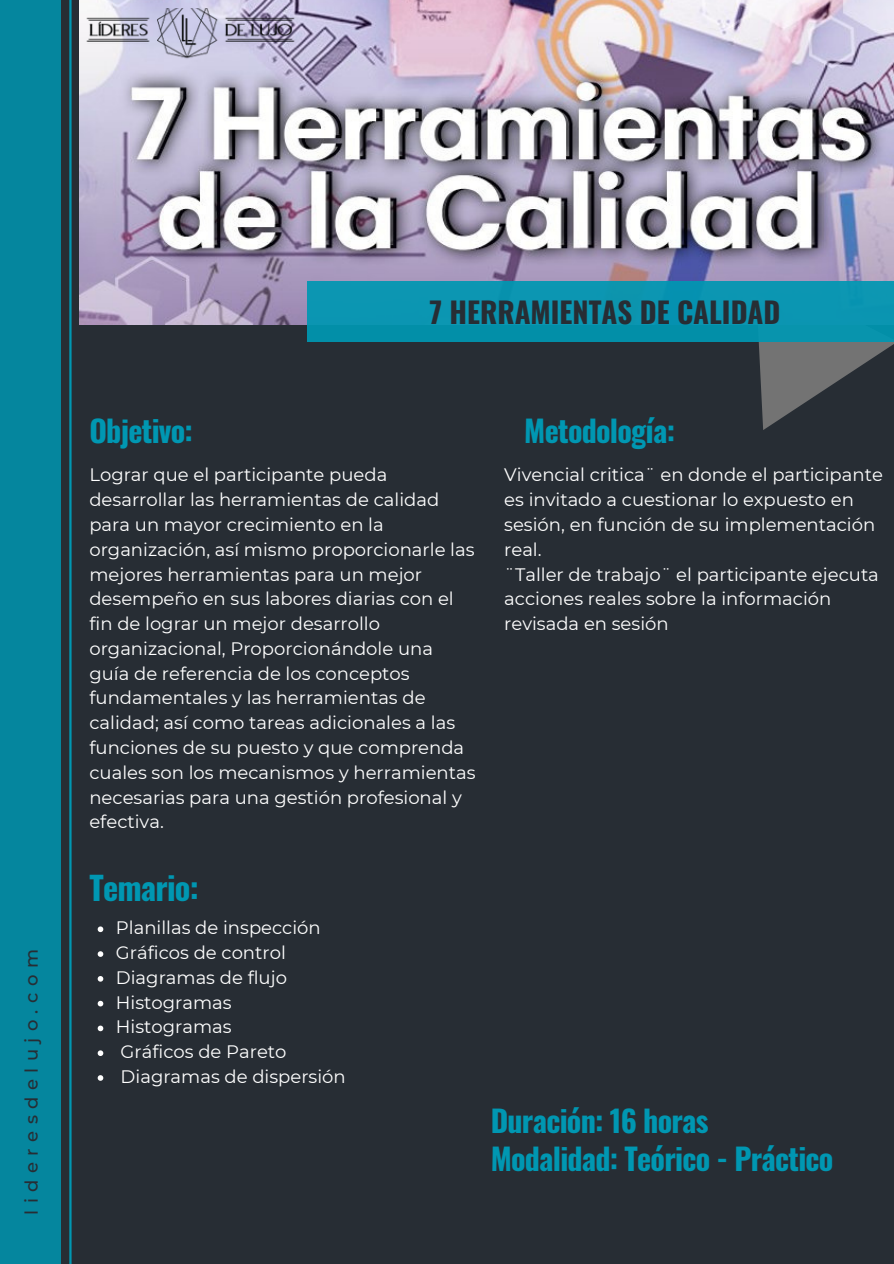
<style>
.page{position:relative;width:894px;height:1264px;background:#fff}
.page>*{position:absolute;margin:0;border:0;box-sizing:border-box;transform-origin:0 0}
.t1{font:700 32.25px "Oswald";letter-spacing:-.025em;color:#0097b2}
.t2{font:700 30px "Oswald";letter-spacing:-.025em;color:#0097b2}
.t3{font:700 28.95px "Oswald";color:#272d34}
.t4{font:18px/24.8px "Montserrat";color:#fff}
.t5{font:500 18px "Montserrat";letter-spacing:.355em;color:#272d34}
</style>
<div class="page">
<div style="left:0;top:0;width:893px;height:1263px;background:#272d34"></div>
<hr style="left:69px;top:0;width:3px;height:1263px;background:#0097b2">
<div style="left:0;top:0;width:61px;height:1263px;background:#05869e"></div>
<svg style="left:758px;top:269px;width:135px;height:161px"></svg>
<img style="left:79px;top:0;width:813px;height:324px">
<svg style="left:98px;top:926px;width:5px;height:6px"></svg>
<svg style="left:98px;top:951px;width:5px;height:5px"></svg>
<svg style="left:98px;top:976px;width:5px;height:5px"></svg>
<svg style="left:98px;top:1000px;width:5px;height:6px"></svg>
<svg style="left:98px;top:1025px;width:5px;height:6px"></svg>
<svg style="left:98px;top:1050px;width:5px;height:5px"></svg>
<svg style="left:98px;top:1075px;width:5px;height:5px"></svg>
<div style="left:307px;top:281px;width:586px;height:61px;background:#0b95b2"></div>
<img style="left:79px;top:8px;width:228px;height:54px">
<p class="t5" style="left:20px;top:1214px;width:267px;rotate:-90deg">lideresdelujo.com</p>
<p class="t3" style="left:429px;top:289px;width:352px">7 HERRAMIENTAS DE CALIDAD</p>
<p class="t2" style="left:89px;top:407px;width:105px">Objetivo:</p>
<p class="t4" style="left:89px;top:462px;width:387px">Lograr que el participante pueda desarrollar las herramientas de calidad para un mayor crecimiento en la organización, así mismo proporcionarle las mejores herramientas para un mejor desempeño en sus labores diarias con el fin de lograr un mejor desarrollo organizacional, Proporcionándole una guía de referencia de los conceptos fundamentales y las herramientas de calidad; así como tareas adicionales a las funciones de su puesto y que comprenda cuales son los mecanismos y herramientas necesarias para una gestión profesional y efectiva.</p>
<p class="t2" style="left:524px;top:407px;width:152px">Metodología:</p>
<p class="t4" style="left:504px;top:462px;width:380px">Vivencial critica¨ en donde el participante es invitado a cuestionar lo expuesto en sesión, en función de su implementación real.</p>
<p class="t4" style="left:504px;top:561px;width:376px">¨Taller de trabajo¨ el participante ejecuta acciones reales sobre la información revisada en sesión</p>
<p class="t1" style="left:89px;top:862px;width:111px">Temario:</p>
<p class="t4" style="left:116px;top:915px;width:206px">Planillas de inspección</p>
<p class="t4" style="left:116px;top:940px;width:171px">Gráficos de control</p>
<p class="t4" style="left:116px;top:965px;width:172px">Diagramas de flujo</p>
<p class="t4" style="left:116px;top:989px;width:117px">Histogramas</p>
<p class="t4" style="left:116px;top:1014px;width:117px">Histogramas</p>
<p class="t4" style="left:121px;top:1039px;width:167px">Gráficos de Pareto</p>
<p class="t4" style="left:121px;top:1064px;width:226px">Diagramas de dispersión</p>
<p class="t2" style="left:490px;top:1096px;width:219px">Duración: 16 horas</p>
<p class="t2" style="left:490px;top:1135px;width:344px">Modalidad: Teórico - Práctico</p>
</div>
